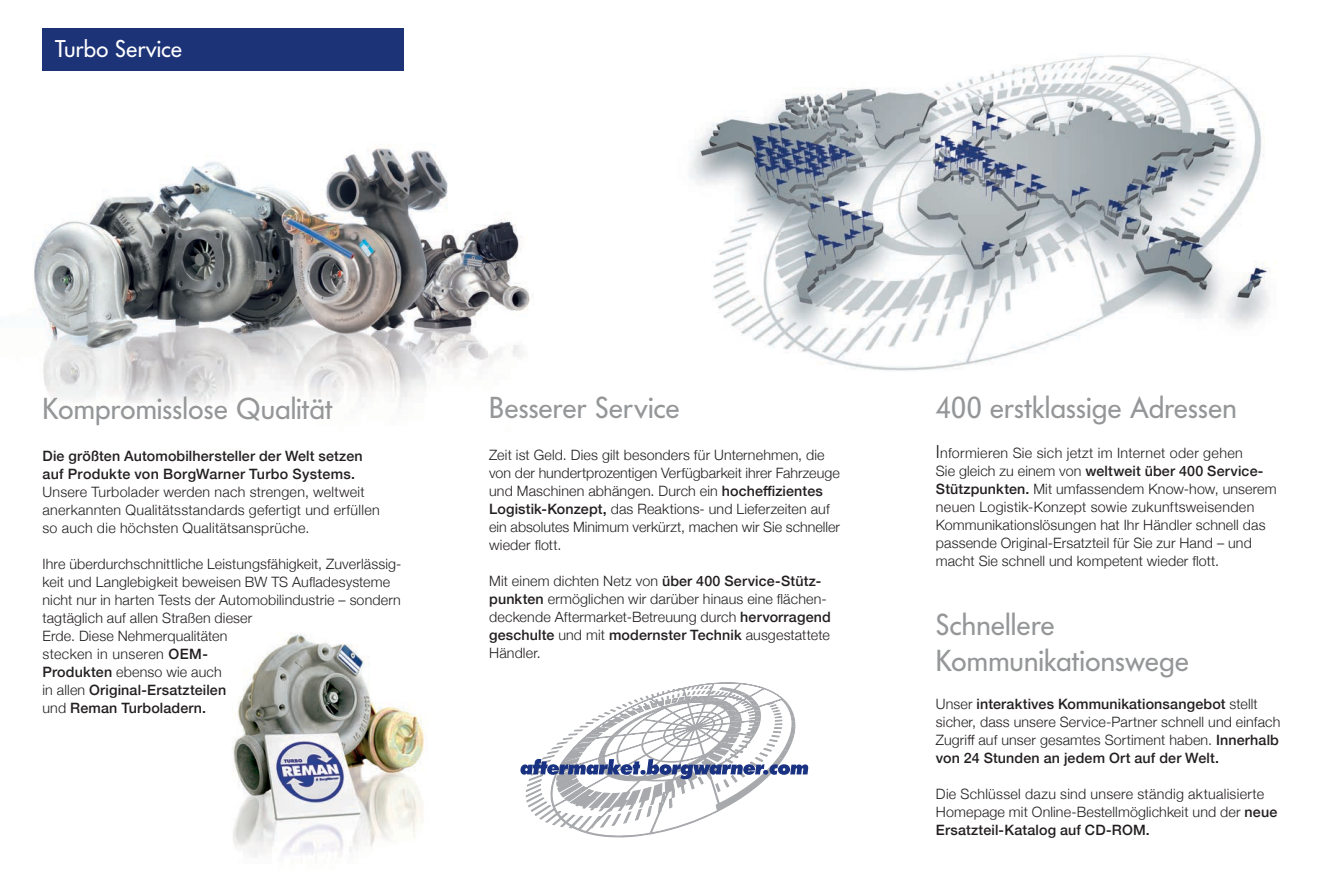
<style>
.page{position:relative;width:1340px;height:893px;background:#fff}
.page>*{position:absolute;margin:0;border:0;box-sizing:border-box;transform-origin:0 0}
.t1{font:30px/36px "Futura BQ";color:#949698}
.t2{font:24px "Futura BQ";color:#fff}
.t3{font:300 14.25px/18px "Helvetica Neue";letter-spacing:.01em;color:#231f20}
.t4{font:500 14.25px/18px "Helvetica Neue";letter-spacing:.015em;color:#231f20}
.s1{font-weight:500}
.s2{font-size:18px}
</style>
<div class="page">
<img style="left:232px;top:633px;width:192px;height:230px">
<img style="left:689px;top:55px;width:587px;height:316px">
<div style="left:43px;top:29px;width:361px;height:42px;background:#1d3378"></div>
<img style="left:33px;top:144px;width:497px;height:264px">
<svg style="left:520px;top:683px;width:288px;height:154px"></svg>
<h2 class="t2" style="left:55px;top:35px;width:128px">Turbo Service</h2>
<h1 class="t1" style="left:43px;top:391px;width:291px">Kompromisslose Qualität</h1>
<p class="t4" style="left:43px;top:446px;width:322px">Die größten Automobilhersteller der Welt setzen auf Produkte von BorgWarner Turbo Systems.</p>
<p class="t3" style="left:43px;top:482px;width:339px">Unsere Turbolader werden nach strengen, weltweit anerkannten Qualitätsstandards gefertigt und erfüllen so auch die höchsten Qualitätsansprüche.</p>
<p class="t3" style="left:43px;top:554px;width:360px">Ihre überdurchschnittliche Leistungsfähigkeit, Zuverlässig&shy;keit und Langlebigkeit beweisen BW TS Auflade-sys-teme nicht nur in harten Tests der Automobilindustrie – sondern tagtäglich auf allen Straßen dieser<br>Erde. Diese Nehmerqualitäten<br>stecken in unseren <span class="s1">OEM-<br>Produkten</span> ebenso wie auch<br>in allen <span class="s1">Original-Ersatzteilen<br></span>und <span class="s1">Reman Turboladern.</span></p>
<h1 class="t1" style="left:489px;top:390px;width:192px">Besserer Service</h1>
<p class="t3" style="left:489px;top:445px;width:352px">Zeit ist Geld. Dies gilt besonders für Unternehmen, die von der hundertprozentigen Verfügbarkeit ihrer Fahrzeuge und Maschinen abhängen. Durch ein <span class="s1">hocheffizientes Logistik-Konzept,</span> das Reaktions- und Lieferzeiten auf ein absolutes Minimum verkürzt, machen wir Sie schneller wieder flott.</p>
<p class="t3" style="left:489px;top:571px;width:343px">Mit einem dichten Netz von <span class="s1">über 400 Service-Stütz&shy;punkten</span> ermöglichen wir darüber hinaus eine flächen&shy;deckende Aftermarket-Betreuung durch <span class="s1">hervorragend geschulte</span> und mit <span class="s1">modernster Technik</span> ausgestattete Händler.</p>
<h1 class="t1" style="left:935px;top:390px;width:302px">400 erstklassige Adressen</h1>
<p class="t3" style="left:935px;top:443px;width:342px"><span class="s2">I</span>nformieren Sie sich jetzt im Internet oder gehen<br>Sie gleich zu einem von <span class="s1">weltweit über 400 Service-Stützpunkten.</span> Mit umfassendem Know-how, unserem neuen Logistik-Konzept sowie zukunftsweisenden Kommunikationslösungen hat Ihr Händler schnell das passende Original-Ersatzteil für Sie zur Hand – und macht Sie schnell und kompetent wieder flott.</p>
<h1 class="t1" style="left:935px;top:607px;width:255px">Schnellere<br>Kommunikationswege</h1>
<p class="t3" style="left:935px;top:694px;width:346px">Unser <span class="s1">interaktives Kommunikationsangebot</span> stellt sicher, dass unsere Service-Partner schnell und einfach Zugriff auf unser gesamtes Sortiment haben. <span class="s1">Innerhalb von 24 Stunden an jedem Ort auf der Welt.</span></p>
<p class="t3" style="left:935px;top:784px;width:343px">Die Schlüssel dazu sind unsere ständig aktualisierte<br>Homepage mit Online-Bestellmöglichkeit und der <span class="s1">neue<br>Ersatzteil-Katalog auf CD-ROM.</span></p>
</div>
